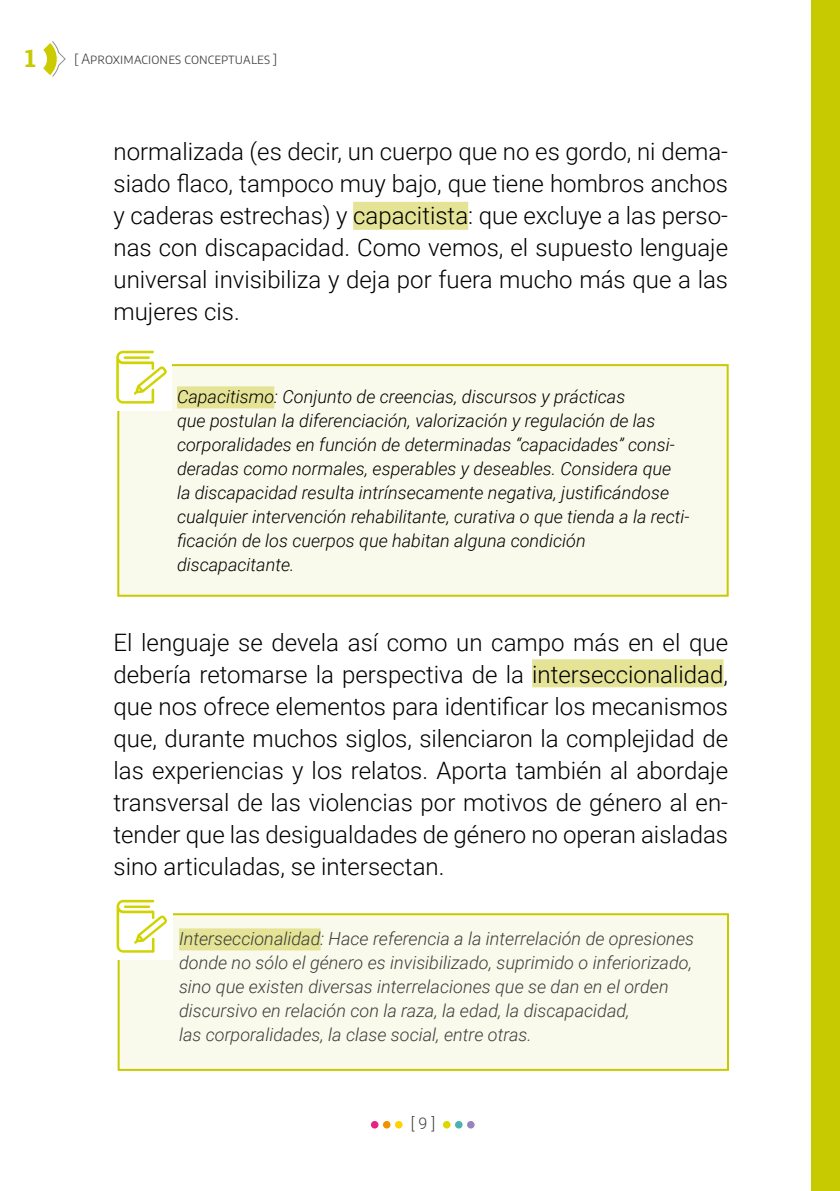
<style>
.page{position:relative;width:840px;height:1191px;background:#fff}
.page>*{position:absolute;margin:0;border:0;box-sizing:border-box;transform-origin:0 0}
.t1{font:300 24px/32px "Roboto";color:#000;text-align:justify}
.t2{font:800 24px "Roboto Slab";color:#c7ca00}
.t3{font:italic 300 18px/24px "Roboto";color:#000}
.t4{font:italic 300 18px/24px "Roboto";color:#3c3c3b}
.t5{font:300 16px "Roboto";color:#3c3c3b}
.t6{font:300 semi-condensed 14px "Encode Sans";letter-spacing:.01em;color:#3c3c3b}
</style>
<div class="page">
<svg style="left:43px;top:41px;width:23px;height:36px"></svg>
<div style="left:811px;top:0;width:28px;height:1191px;background:#c7ca00"></div>
<div style="left:353px;top:202px;width:115px;height:28px;background:#e4e396"></div>
<div style="left:532px;top:659px;width:191px;height:28px;background:#e4e396"></div>
<div style="left:117px;top:364px;width:611px;height:233px;background:#fafaec;border:2px solid #c7ca00"></div>
<div style="left:116px;top:349px;width:55px;height:62px;background:#fff"></div>
<svg style="left:116px;top:351px;width:51px;height:52px"></svg>
<hr style="left:123px;top:356px;width:27px;height:3px;background:#d1d300">
<div style="left:177px;top:386px;width:97px;height:22px;background:#e4e396"></div>
<div style="left:117px;top:913px;width:611px;height:157px;background:#fafaec;border:2px solid #c7ca00"></div>
<div style="left:116px;top:898px;width:57px;height:62px;background:#fff"></div>
<svg style="left:116px;top:900px;width:51px;height:52px"></svg>
<hr style="left:124px;top:905px;width:26px;height:3px;background:#d1d300">
<div style="left:179px;top:928px;width:141px;height:22px;background:#e4e396"></div>
<svg style="left:454px;top:1120px;width:9px;height:9px"></svg>
<div style="left:453px;top:1119px;width:10px;height:10px;border:1px solid #fff;border-radius:50%"></div>
<svg style="left:443px;top:1121px;width:8px;height:8px"></svg>
<svg style="left:466px;top:1120px;width:9px;height:9px"></svg>
<div style="left:465px;top:1119px;width:10px;height:10px;border:1px solid #fff;border-radius:50%"></div>
<svg style="left:382px;top:1120px;width:9px;height:9px"></svg>
<div style="left:381px;top:1119px;width:10px;height:10px;border:1px solid #fff;border-radius:50%"></div>
<svg style="left:370px;top:1120px;width:9px;height:9px"></svg>
<div style="left:369px;top:1119px;width:10px;height:10px;border:1px solid #fff;border-radius:50%"></div>
<svg style="left:395px;top:1121px;width:7px;height:8px"></svg>
<p class="t2" style="left:25px;top:42px;width:12px">1</p>
<p class="t6" style="left:74px;top:49px;width:205px">[ Aproximaciones conceptuales ]</p>
<p class="t1" style="left:113px;top:134px;width:615px">normalizada (es decir, un cuerpo que no es gordo, ni dema&shy;siado flaco, tampoco muy bajo, que tiene hombros anchos y caderas estrechas) y capacitista: que excluye a las perso&shy;nas con discapacidad. Como vemos, el supuesto lenguaje universal invisibiliza y deja por fuera mucho más que a las mujeres cis.</p>
<p class="t3" style="left:177px;top:384px;width:514px">Capacitismo: Conjunto de creencias, discursos y prácticas<br>que postulan la diferenciación, valorización y regulación de las corporalidades en función de determinadas “capacidades” consi&shy;deradas como normales, esperables y deseables. Considera que<br>la discapacidad resulta intrínsecamente negativa, justificándose cualquier intervención rehabilitante, curativa o que tienda a la recti&shy;ficación de los cuerpos que habitan alguna condición discapacitante.</p>
<p class="t1" style="left:113px;top:626px;width:615px">El lenguaje se devela así como un campo más en el que debería retomarse la perspectiva de la interseccionalidad, que nos ofrece elementos para identificar los mecanismos que, durante muchos siglos, silenciaron la complejidad de las experiencias y los relatos. Aporta también al abordaje transversal de las violencias por motivos de género al en&shy;tender que las desigualdades de género no operan aisladas sino articuladas, se intersectan.</p>
<p class="t4" style="left:179px;top:926px;width:516px">Interseccionalidad: Hace referencia a la interrelación de opresiones donde no sólo el género es invisibilizado, suprimido o inferiorizado, sino que existen diversas interrelaciones que se dan en el orden discursivo en relación con la raza, la edad, la discapacidad,<br>las corporalidades, la clase social, entre otras.</p>
<p class="t5" style="left:410px;top:1112px;width:26px">[ 9 ]</p>
</div>
